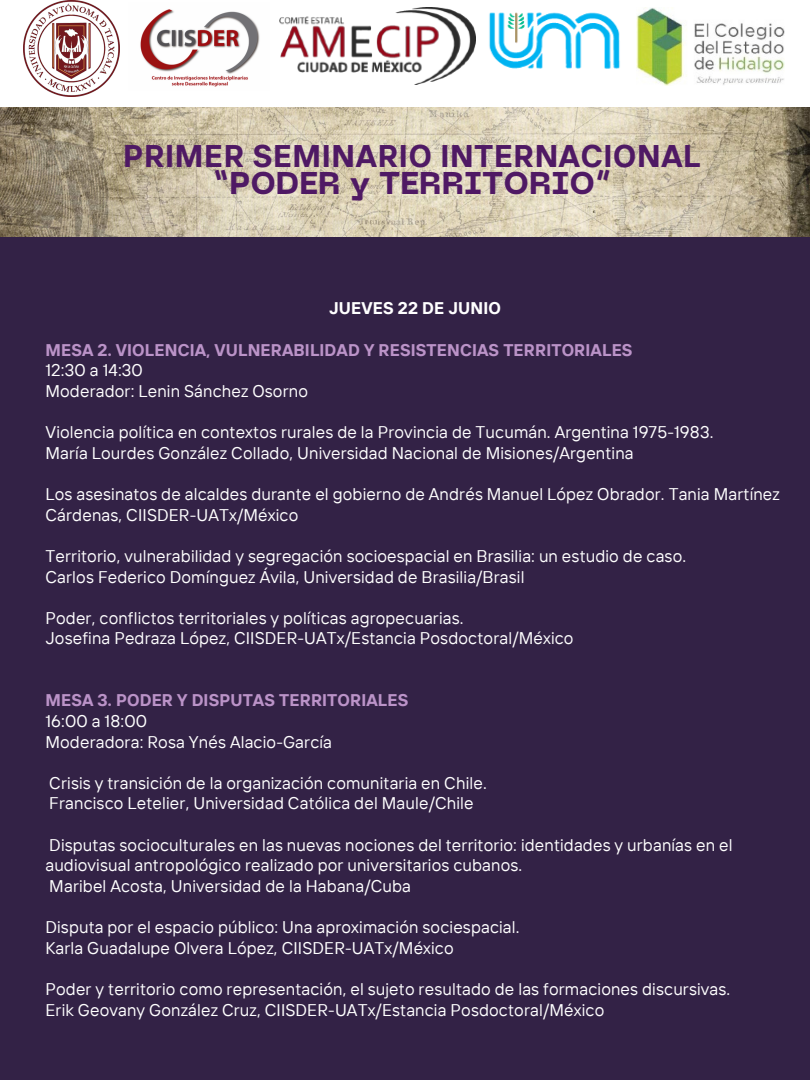
<style>
.page{position:relative;width:810px;height:1080px;background:#332246}
.page>*{position:absolute;margin:0;border:0;box-sizing:border-box;transform-origin:0 0}
.t1{font:700 31.25px "TT Interphases";letter-spacing:.025em;color:#4f1964}
.t2{font:800 31.25px "PP Neue Machina";color:#4f1964}
.t3{font:16.88px/20.6px "TT Interphases";letter-spacing:.01em;color:#fff}
.t4{font:700 16.88px "TT Interphases";letter-spacing:.01em;color:#bb93c8}
.t5{font:700 16.88px "TT Interphases";letter-spacing:.01em;color:#fff}
</style>
<div class="page">
<img style="left:0;top:107px;width:810px;height:130px">
<div style="left:0;top:0;width:810px;height:107px;background:#fff"></div>
<img style="left:279px;top:7px;width:196px;height:78px">
<img style="left:489px;top:12px;width:131px;height:57px">
<img style="left:636px;top:7px;width:149px;height:79px">
<img style="left:140px;top:9px;width:120px;height:78px">
<img style="left:24px;top:0;width:96px;height:96px">
<p class="t1" style="left:123px;top:135px;width:579px">PRIMER SEMINARIO INTERNACIONAL</p>
<p class="t2" style="left:213px;top:171px;width:400px">“PODER y TERRITORIO”</p>
<p class="t5" style="left:329px;top:298px;width:173px">JUEVES 22 DE JUNIO</p>
<p class="t4" style="left:45px;top:339px;width:589px">MESA 2. VIOLENCIA, VULNERABILIDAD Y RESISTENCIAS TERRITORIALES</p>
<p class="t3" style="left:45px;top:360px;width:99px">12:30 a 14:30</p>
<p class="t3" style="left:45px;top:380px;width:264px">Moderador: Lenin Sánchez Osorno</p>
<p class="t3" style="left:45px;top:422px;width:670px">Violencia política en contextos rurales de la Provincia de Tucumán. Argentina 1975-1983.</p>
<p class="t3" style="left:45px;top:442px;width:590px">María Lourdes González Collado, Universidad Nacional de Misiones/Argentina</p>
<p class="t3" style="left:45px;top:483px;width:736px">Los asesinatos de alcaldes durante el gobierno de Andrés Manuel López Obrador. Tania Martínez<br>Cárdenas, CIISDER-UATx/México</p>
<p class="t3" style="left:45px;top:545px;width:642px">Territorio, vulnerabilidad y segregación socioespacial en Brasilia: un estudio de caso.</p>
<p class="t3" style="left:45px;top:566px;width:481px">Carlos Federico Domínguez Ávila, Universidad de Brasilia/Brasil</p>
<p class="t3" style="left:45px;top:607px;width:420px">Poder, conflictos territoriales y políticas agropecuarias.</p>
<p class="t3" style="left:45px;top:628px;width:530px">Josefina Pedraza López, CIISDER-UATx/Estancia Posdoctoral/México</p>
<p class="t4" style="left:45px;top:689px;width:364px">MESA 3. PODER Y DISPUTAS TERRITORIALES</p>
<p class="t3" style="left:45px;top:710px;width:103px">16:00 a 18:00</p>
<p class="t3" style="left:45px;top:731px;width:288px">Moderadora: Rosa Ynés Alacio-García</p>
<p class="t3" style="left:49px;top:772px;width:439px">Crisis y transición de la organización comunitaria en Chile.</p>
<p class="t3" style="left:49px;top:793px;width:426px">Francisco Letelier, Universidad Católica del Maule/Chile</p>
<p class="t3" style="left:45px;top:834px;width:689px">Disputas socioculturales en las nuevas nociones del territorio: identidades y urbanías en el audiovisual antropológico realizado por universitarios cubanos.</p>
<p class="t3" style="left:49px;top:875px;width:363px">Maribel Acosta, Universidad de la Habana/Cuba</p>
<p class="t3" style="left:45px;top:917px;width:476px">Disputa por el espacio público: Una aproximación sociespacial.</p>
<p class="t3" style="left:45px;top:937px;width:410px">Karla Guadalupe Olvera López, CIISDER-UATx/México</p>
<p class="t3" style="left:45px;top:978px;width:686px">Poder y territorio como representación, el sujeto resultado de las formaciones discursivas.</p>
<p class="t3" style="left:45px;top:999px;width:560px">Erik Geovany González Cruz, CIISDER-UATx/Estancia Posdoctoral/México</p>
</div>
